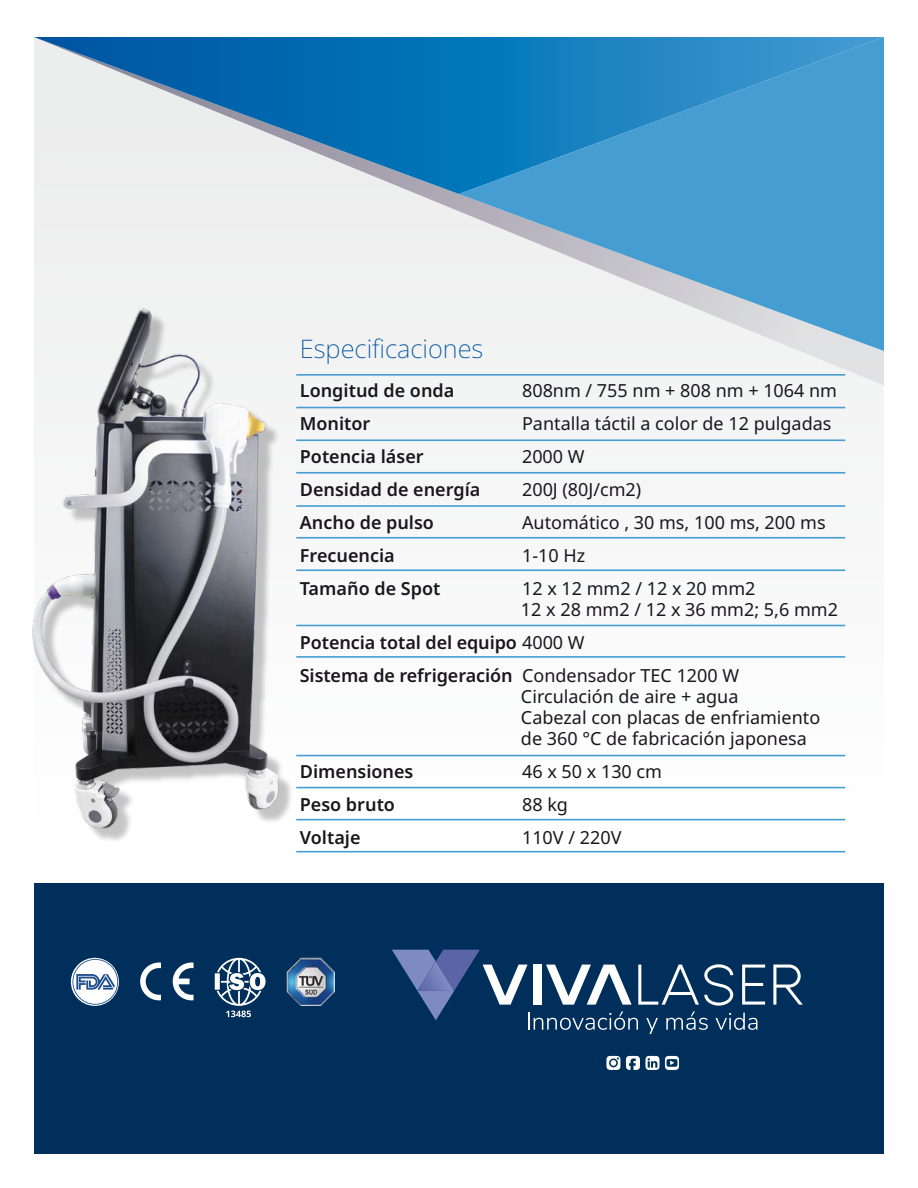
<style>
.page{position:relative;width:918px;height:1188px;background:#fff}
.page>*{position:absolute;margin:0;border:0;box-sizing:border-box;transform-origin:0 0}
.t1{font:200 25.5px "Noto Sans";color:#0053a0}
.t2{font:18px/21px "Noto Sans";color:#1a171c}
.t3{font:600 18px/33px "Noto Sans";color:#1a171c}
.s1{font-weight:400}
</style>
<div class="page">
<div style="left:34px;top:37px;width:850px;height:1114px;background:#fafafa"></div>
<div style="left:34px;top:194px;width:850px;height:192px;background:#f1f1f1"></div>
<svg style="left:34px;top:37px;width:425px;height:157px"></svg>
<svg style="left:459px;top:37px;width:425px;height:314px;fill:#459dd2"></svg>
<img style="left:32px;top:294px;width:257px;height:546px">
<hr style="left:296px;top:439px;width:549px;height:2px;background:#459dd2">
<hr style="left:296px;top:407px;width:549px;height:1px;background:#459dd2">
<hr style="left:296px;top:374px;width:549px;height:2px;background:#459dd2">
<hr style="left:296px;top:472px;width:549px;height:2px;background:#459dd2">
<hr style="left:296px;top:505px;width:549px;height:2px;background:#459dd2">
<hr style="left:296px;top:537px;width:549px;height:2px;background:#459dd2">
<hr style="left:296px;top:569px;width:549px;height:2px;background:#459dd2">
<hr style="left:296px;top:625px;width:549px;height:1px;background:#459dd2">
<hr style="left:296px;top:656px;width:549px;height:2px;background:#459dd2">
<hr style="left:296px;top:755px;width:549px;height:1px;background:#459dd2">
<hr style="left:296px;top:787px;width:549px;height:1px;background:#459dd2">
<hr style="left:296px;top:819px;width:549px;height:1px;background:#459dd2">
<hr style="left:296px;top:851px;width:549px;height:1px;background:#459dd2">
<div style="left:34px;top:884px;width:850px;height:270px;background:#002f5b"></div>
<svg style="left:606px;top:1056px;width:73px;height:14px"></svg>
<svg style="left:773px;top:965px;width:30px;height:40px"></svg>
<svg style="left:392px;top:950px;width:373px;height:84px"></svg>
<svg style="left:300px;top:971px;width:35px;height:35px"></svg>
<img style="left:287px;top:958px;width:47px;height:47px">
<svg style="left:70px;top:957px;width:49px;height:49px"></svg>
<svg style="left:140px;top:963px;width:21px;height:37px"></svg>
<svg style="left:173px;top:963px;width:21px;height:37px"></svg>
<svg style="left:215px;top:958px;width:51px;height:59px"></svg>
<h1 class="t1" style="left:300px;top:334px;width:185px">Especificaciones</h1>
<p class="t3" style="left:300px;top:374px;width:156px">Longitud de onda</p>
<p class="t2" style="left:522px;top:380px;width:317px">808nm / 755 nm + 808 nm + 1064 nm</p>
<p class="t3" style="left:300px;top:407px;width:72px">Monitor</p>
<p class="t2" style="left:522px;top:413px;width:311px">Pantalla táctil a color de 12 pulgadas</p>
<p class="t3" style="left:300px;top:440px;width:125px">Potencia láser</p>
<p class="t2" style="left:522px;top:446px;width:64px">2000 W</p>
<p class="t3" style="left:300px;top:473px;width:182px">Densidad de energía</p>
<p class="t2" style="left:522px;top:479px;width:121px">200J (80J/cm2)</p>
<p class="t3" style="left:300px;top:506px;width:136px">Ancho de pulso</p>
<p class="t2" style="left:522px;top:512px;width:305px">Automático , 30 ms, 100 ms, 200 ms</p>
<p class="t3" style="left:300px;top:539px;width:97px">Frecuencia</p>
<p class="t2" style="left:522px;top:545px;width:65px">1-10 Hz</p>
<p class="t3" style="left:300px;top:572px;width:142px">Tamaño de Spot</p>
<p class="t2" style="left:521px;top:578px;width:319px">12 x 12 mm2 / 12 x 20 mm2<br>12 x 28 mm2 / 12 x 36 mm2; 5,6 mm2</p>
<p class="t3" style="left:300px;top:626px;width:441px">Potencia total del equipo <span class="s1">4000 W<br></span>Sistema de refrigeración <span class="s1">Condensador TEC 1200 W</span></p>
<p class="t2" style="left:521px;top:686px;width:301px">Circulación de aire + agua<br>Cabezal con placas de enfriamiento de 360 °C de fabricación japonesa</p>
<p class="t3" style="left:300px;top:755px;width:115px">Dimensiones</p>
<p class="t2" style="left:522px;top:761px;width:141px">46 x 50 x 130 cm</p>
<p class="t3" style="left:300px;top:788px;width:97px">Peso bruto</p>
<p class="t2" style="left:522px;top:794px;width:47px">88 kg</p>
<p class="t3" style="left:300px;top:821px;width:62px">Voltaje</p>
<p class="t2" style="left:522px;top:827px;width:101px">110V / 220V</p>
</div>
